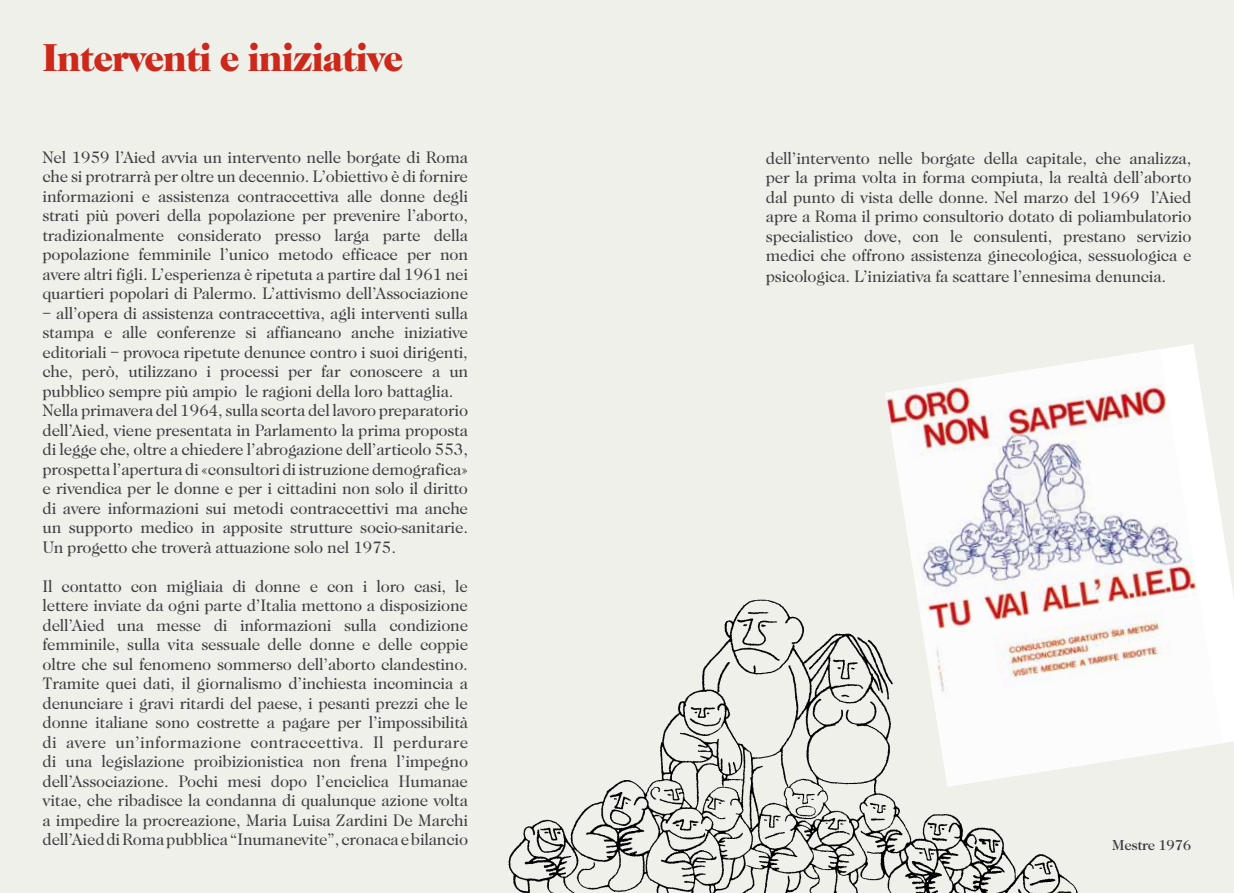
<style>
.page{position:relative;width:1234px;height:893px;background:#fff}
.page>*{position:absolute;margin:0;border:0;box-sizing:border-box;transform-origin:0 0}
.t1{font:900 40.2px "Caslon No 224 EF";letter-spacing:-.02em;color:#cc281b}
.t2{font:17.25px/19.5px "Caslon No 224 EF";letter-spacing:-.01em;color:#3e3d40;text-align:justify}
.t3{font:500 15px "Caslon No 224 EF";letter-spacing:-.02em;color:#3e3d40}
</style>
<div class="page">
<div style="left:0;top:0;width:1233px;height:893px;background:#f0f0ea"></div>
<img style="left:508px;top:599px;width:570px;height:294px">
<svg style="left:1165px;top:344px;width:68px;height:399px"></svg>
<img style="left:884px;top:349px;width:338px;height:438px">
<h1 class="t1" style="left:43px;top:34px;width:362px">Interventi e iniziative</h1>
<p class="t2" style="left:43px;top:148px;width:427px">Nel 1959 l’Aied avvia un intervento nelle borgate di Roma che si protrarrà per oltre un decennio. L’obiettivo è di fornire informazioni e assistenza contraccettiva alle donne degli strati più poveri della popolazione per prevenire l’aborto, tradizionalmente considerato presso larga parte della popolazione femminile l’unico metodo efficace per non avere altri figli. L’esperienza è ripetuta a partire dal 1961 nei quartieri popolari di Palermo. L’attivismo dell’Associazione</p>
<p class="t2" style="left:43px;top:303px;width:427px;text-align:left">– all’opera di assistenza contraccettiva, agli interventi sulla stampa e alle conferenze si affiancano anche iniziative editoriali – provoca ripetute denunce contro i suoi dirigenti, che, però, utilizzano i processi per far conoscere a un pubblico sempre più ampio le ragioni della loro battaglia.<br>Nella primavera del 1964, sulla scorta del lavoro preparatorio dell’Aied, viene presentata in Parlamento la prima proposta di legge che, oltre a chiedere l’abrogazione dell’articolo 553, prospetta l’apertura di «consultori di istruzione demografica» e rivendica per le donne e per i cittadini non solo il diritto di avere informazioni sui metodi contraccettivi ma anche un supporto medico in apposite strutture socio-sanitarie.<br>Un progetto che troverà attuazione solo nel 1975.</p>
<p class="t2" style="left:43px;top:576px;width:427px">Il contatto con migliaia di donne e con i loro casi, le lettere inviate da ogni parte d’Italia mettono a disposizione dell’Aied una messe di informazioni sulla condizione femminile, sulla vita sessuale delle donne e delle coppie oltre che sul fenomeno sommerso dell’aborto clandestino.<br>Tramite quei dati, il giornalismo d’inchiesta incomincia a denunciare i gravi ritardi del paese, i pesanti prezzi che le donne italiane sono costrette a pagare per l’impossibilità di avere un’informazione contraccettiva. Il perdurare di una legislazione proibizionistica non frena l’impegno dell’Associazione. Pochi mesi dopo l’enciclica Humanae vitae, che ribadisce la condanna di qualunque azione volta a impedire la procreazione, Maria Luisa Zardini De Marchi dell’Aied di Roma pubblica “Inumanevite”, cronaca e bilancio</p>
<p class="t2" style="left:765px;top:148px;width:427px">dell’intervento nelle borgate della capitale, che analizza, per la prima volta in forma compiuta, la realtà dell’aborto dal punto di vista delle donne. Nel marzo del 1969 l’Aied apre a Roma il primo consultorio dotato di poliambulatorio specialistico dove, con le consulenti, prestano servizio medici che offrono assistenza ginecologica, sessuologica e psicologica. L’iniziativa fa scattare l’ennesima denuncia.</p>
<p class="t3" style="left:1111px;top:837px;width:80px">Mestre 1976</p>
</div>
